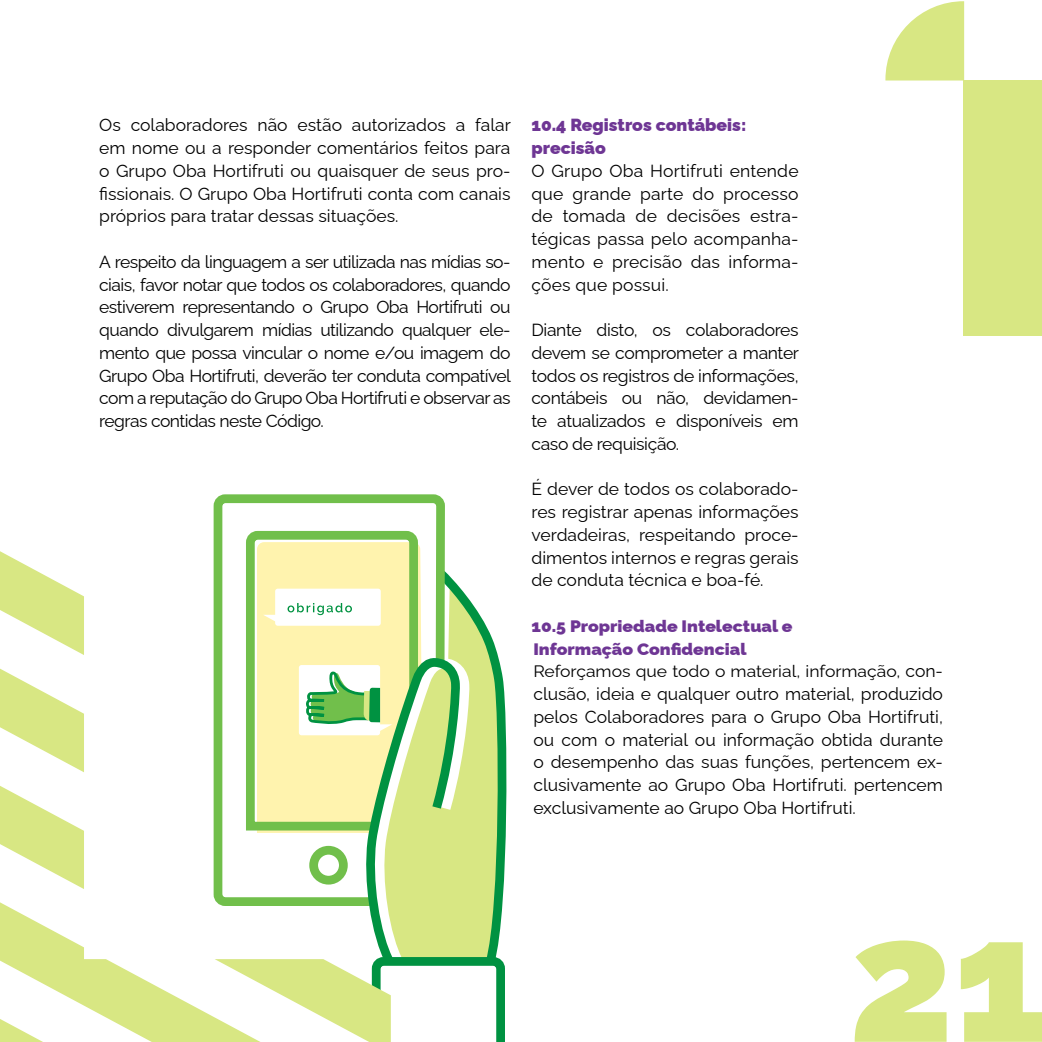
<style>
.page{position:relative;width:1042px;height:1042px;background:#fff}
.page>*{position:absolute;margin:0;border:0;box-sizing:border-box;transform-origin:0 0}
.t1{font:900 174.3px "Raleway";color:#d8e783}
.t2{font:17.5px/22.8px "Raleway";color:#000;text-align:justify}
.t3{font:900 17.5px/22.8px "Raleway";color:#6e3694}
.t4{font:900 16.62px/22.8px "Raleway";color:#6e3694;scale:1.06 1}
.s1{font-weight:400;color:#000}
.s2{font-weight:400;font-size:17.5px;color:#000}
</style>
<div class="page">
<svg style="left:213px;top:494px;width:232px;height:67px"></svg>
<svg style="left:242px;top:526px;width:180px;height:35px"></svg>
<svg style="left:391px;top:561px;width:114px;height:481px"></svg>
<div style="left:963px;top:80px;width:79px;height:256px;background:#d8e783"></div>
<svg style="left:885px;top:1px;width:80px;height:80px"></svg>
<svg style="left:0;top:1012px;width:391px;height:30px"></svg>
<svg style="left:0;top:551px;width:391px;height:461px"></svg>
<p class="t2" style="left:99px;top:112px;width:413px">Os colaboradores não estão autorizados a falar em nome ou a responder comentários feitos para o Grupo Oba Hortifruti ou quaisquer de seus pro&shy;fissionais. O Grupo Oba Hortifruti conta com canais próprios para tratar dessas situações.</p>
<p class="t2" style="left:99px;top:248px;width:413px">A respeito da linguagem a ser utilizada nas mídias so&shy;ciais, favor notar que todos os colaboradores, quando estiverem representando o Grupo Oba Hortifruti ou quando divulgarem mídias utilizando qualquer ele&shy;mento que possa vincular o nome e/ou imagem do Grupo Oba Hortifruti, deverão ter conduta compatível com a reputação do Grupo Oba Hortifruti e observar as regras contidas neste Código.</p>
<p class="t3" style="left:531px;top:112px;width:216px">10.4 Registros contábeis: precisão</p>
<p class="t2" style="left:531px;top:157px;width:269px">O Grupo Oba Hortifruti entende que grande parte do processo de tomada de decisões estra&shy;tégicas passa pelo acompanha&shy;mento e precisão das informa&shy;ções que possui.</p>
<p class="t2" style="left:531px;top:317px;width:269px">Diante disto, os colaboradores devem se comprometer a manter todos os registros de informações, contábeis ou não, devidamen&shy;te atualizados e disponíveis em caso de requisição.</p>
<p class="t2" style="left:531px;top:476px;width:269px">É dever de todos os colaborado&shy;res registrar apenas informações verdadeiras, respeitando proce&shy;dimentos internos e regras gerais de conduta técnica e boa-fé.</p>
<p class="t4" style="left:531px;top:613px;width:390px">10.5 Propriedade Intelectual e<br>Informação Confidencial<br><span class="s1">Reforçamos que todo o material, informação,</span> <span class="s2">con-</span></p>
<p class="t2" style="left:533px;top:681px;width:411px">clusão, ideia e qualquer outro material, produzido pelos Colaboradores para o Grupo Oba Hortifruti, ou com o material ou informação obtida durante o desempenho das suas funções, pertencem ex&shy;clusivamente ao Grupo Oba Hortifruti. pertencem exclusivamente ao Grupo Oba Hortifruti.</p>
<h1 class="t1" style="left:849px;top:841px;width:201px">21</h1>
</div>
